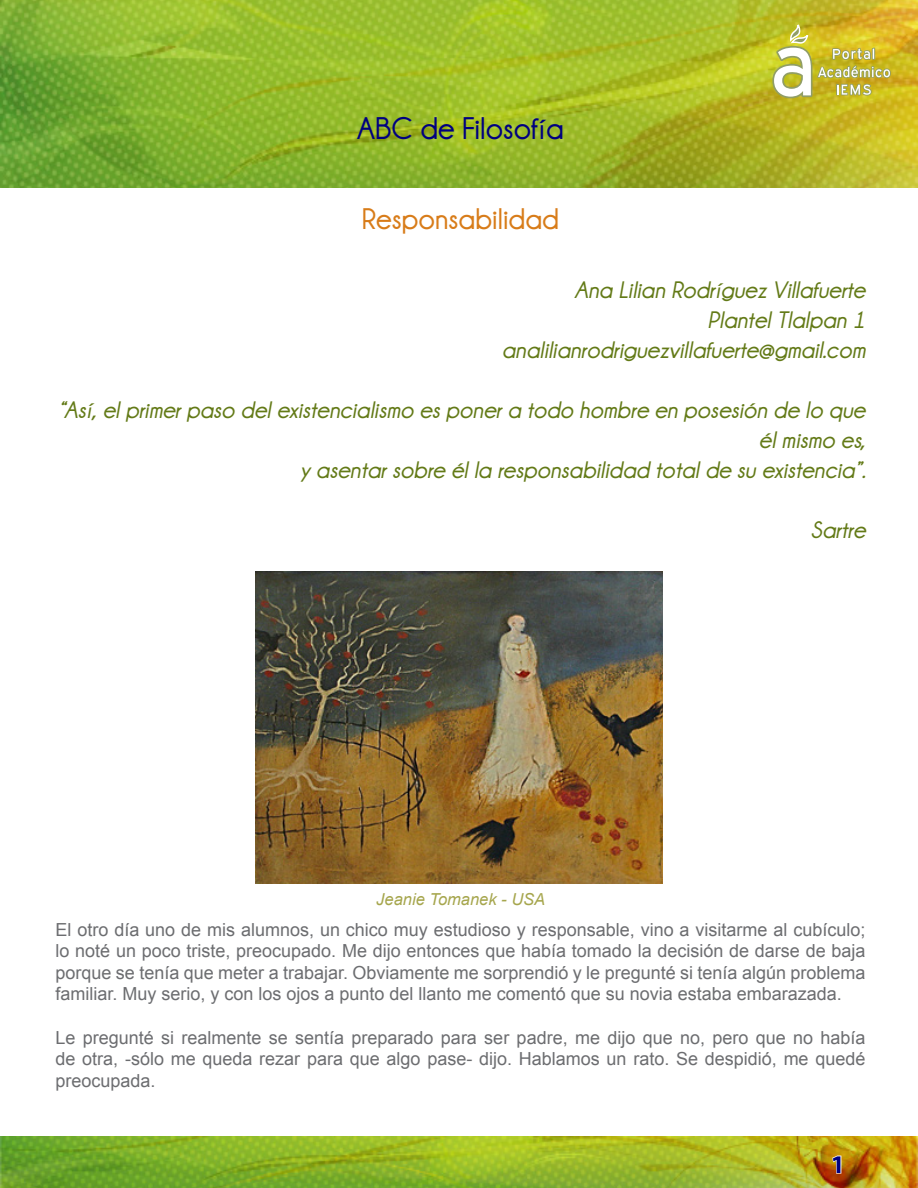
<style>
.page{position:relative;width:918px;height:1188px;background:#fff}
.page>*{position:absolute;margin:0;border:0;box-sizing:border-box;transform-origin:0 0}
.Título_DIANA{font:700 31.5px "Champagne&Limousines";color:#000080}
.Título_DIANA-2{font:700 30px "Champagne&Limousines";color:#d87c19}
.Número_Páginas_DIANA{font:700 25.5px "Myriad Pro";color:#000080}
.Autor_DIANA{font:italic 700 24px/30px "Champagne&Limousines";color:#637a17;text-align:right}
.t1{font:18px/21.6px "Arial";color:#6c6d70;text-align:justify}
.t2{font:italic 16.5px "Arial";color:#a6a64d}
</style>
<div class="page">
<img style="left:0;top:1136px;width:918px;height:52px">
<svg style="left:831px;top:1155px;width:11px;height:19px"></svg>
<img style="left:0;top:0;width:918px;height:187px">
<svg style="left:772px;top:23px;width:119px;height:75px;background:#d0c352"></svg>
<img style="left:256px;top:572px;width:407px;height:312px">
<p class="Título_DIANA" style="left:357px;top:111px;width:208px">ABC de Filosofía</p>
<p class="Título_DIANA-2" style="left:362px;top:202px;width:199px">Responsabilidad</p>
<p class="Autor_DIANA" style="left:575px;top:275px;width:292px">Ana Lilian Rodríguez Villafuerte</p>
<p class="Autor_DIANA" style="left:708px;top:305px;width:159px">Plantel Tlalpan 1</p>
<p class="Autor_DIANA" style="left:502px;top:335px;width:365px">analilianrodriguezvillafuerte@gmail.com</p>
<p class="Autor_DIANA" style="left:59px;top:395px;width:808px">“Así, el primer paso del existencialismo es poner a todo hombre en posesión de lo que él mismo es,</p>
<p class="Autor_DIANA" style="left:300px;top:455px;width:567px">y asentar sobre él la responsabilidad total de su existencia”.</p>
<p class="Autor_DIANA" style="left:811px;top:515px;width:56px">Sartre</p>
<p class="t2" style="left:376px;top:888px;width:171px">Jeanie Tomanek - USA</p>
<p class="t1" style="left:56px;top:919px;width:811px">El otro día uno de mis alumnos, un chico muy estudioso y responsable, vino a visitarme al cubículo; lo noté un poco triste, preocupado. Me dijo entonces que había tomado la decisión de darse de baja porque se tenía que meter a trabajar. Obviamente me sorprendió y le pregunté si tenía algún problema familiar. Muy serio, y con los ojos a punto del llanto me comentó que su novia estaba embarazada.</p>
<p class="t1" style="left:56px;top:1027px;width:811px">Le pregunté si realmente se sentía preparado para ser padre, me dijo que no, pero que no había de otra, -sólo me queda rezar para que algo pase- dijo. Hablamos un rato. Se despidió, me quedé preocupada.</p>
<p class="Número_Páginas_DIANA" style="left:831px;top:1148px;width:16px">1</p>
</div>
